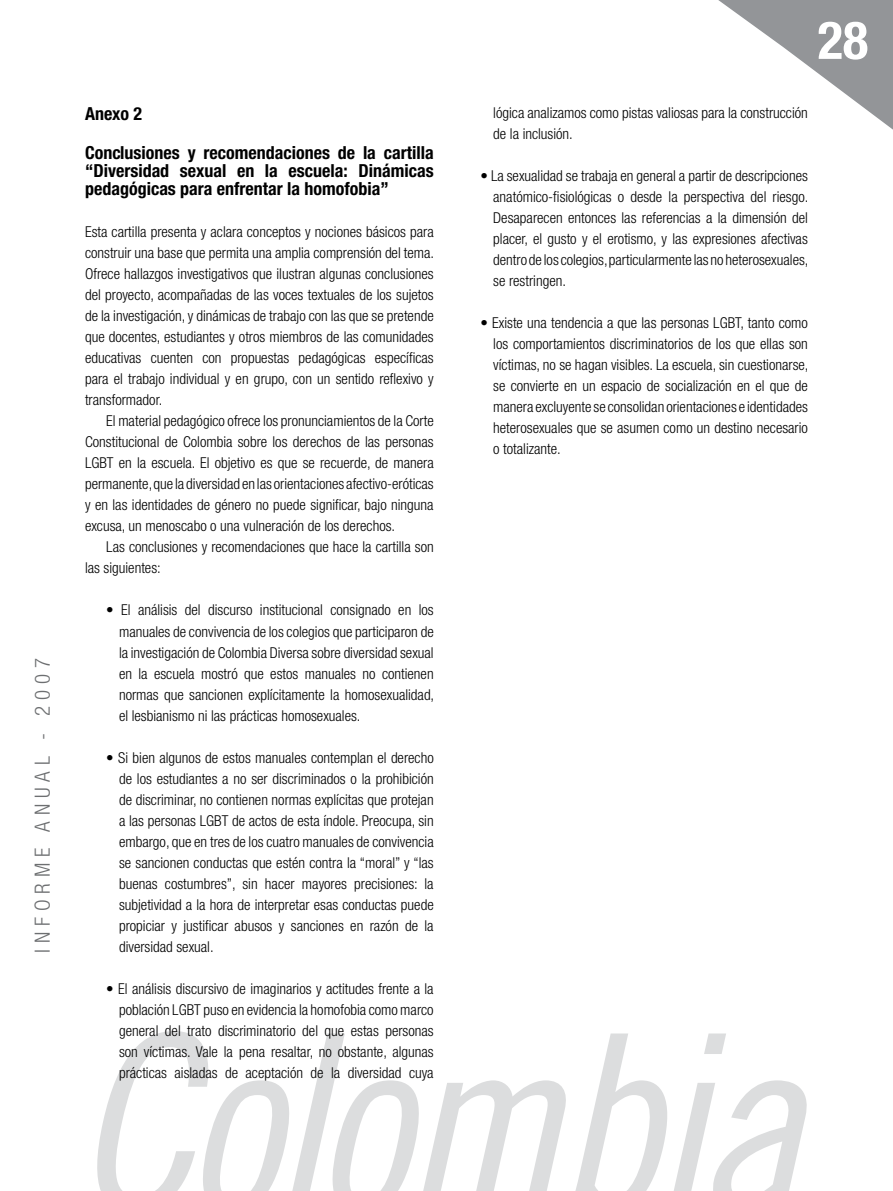
<style>
.page{position:relative;width:893px;height:1191px;background:#fff}
.page>*{position:absolute;margin:0;border:0;box-sizing:border-box;transform-origin:0 0}
.t1{font:700 condensed 52.5px "Helvetica Neue";color:#fff}
.t2{font:300 condensed 21px "Helvetica Neue";letter-spacing:.28em;color:#6d6f71}
.t3{font:700 condensed 18px/39px "Helvetica Neue";color:#000}
.t4{font:300 condensed 15px/21px "Helvetica Neue";color:#000;text-align:justify}
</style>
<div class="page">
<svg style="left:718px;top:0;width:175px;height:130px"></svg>
<svg style="left:97px;top:1031px;width:710px;height:160px"></svg>
<h2 class="t2" style="left:30px;top:953px;width:297px;rotate:-90deg">INFORME ANUAL - 2007</h2>
<p class="t3" style="left:85px;top:94px;width:350px">Anexo 2<br>Conclusiones y recomendaciones de la cartilla</p>
<p class="t3" style="left:85px;top:162px;width:350px;line-height:18px">“Diversidad sexual en la escuela: Dinámicas pedagógicas para enfrentar la homofobia”</p>
<p class="t4" style="left:85px;top:221px;width:351px">Esta cartilla presenta y aclara conceptos y nociones básicos para construir una base que permita una amplia comprensión del tema.<br>Ofrece hallazgos investigativos que ilustran algunas conclusiones del proyecto, acompañadas de las voces textuales de los sujetos de la investigación, y dinámicas de trabajo con las que se pretende que docentes, estudiantes y otros miembros de las comunidades educativas cuenten con propuestas pedagógicas específicas para el trabajo individual y en grupo, con un sentido reflexivo y transformador.</p>
<p class="t4" style="left:85px;top:410px;width:350px;text-indent:21px">El material pedagógico ofrece los pronunciamientos de la Corte Constitucional de Colombia sobre los derechos de las personas LGBT en la escuela. El objetivo es que se recuerde, de manera permanente, que la diversidad en las orientaciones afectivo-eróticas y en las identidades de género no puede significar, bajo ninguna excusa, un menoscabo o una vulneración de los derechos.</p>
<p class="t4" style="left:85px;top:536px;width:350px;text-indent:21px">Las conclusiones y recomendaciones que hace la cartilla son las siguientes:</p>
<p class="t4" style="left:119px;top:599px;width:317px;text-indent:-13px">• El análisis del discurso institucional consignado en los manuales de convivencia de los colegios que participaron de la investigación de Colombia Diversa sobre diversidad sexual en la escuela mostró que estos manuales no contienen normas que sancionen explícitamente la homosexualidad, el lesbianismo ni las prácticas homosexuales.</p>
<p class="t4" style="left:119px;top:746px;width:316px;text-indent:-13px">• Si bien algunos de estos manuales contemplan el derecho de los estudiantes a no ser discriminados o la prohibición de discriminar, no contienen normas explícitas que protejan a las personas LGBT de actos de esta índole. Preocupa, sin embargo, que en tres de los cuatro manuales de convivencia se sancionen conductas que estén contra la “moral” y “las buenas costumbres”, sin hacer mayores precisiones: la subjetividad a la hora de interpretar esas conductas puede propiciar y justificar abusos y sanciones en razón de la diversidad sexual.</p>
<p class="t4" style="left:119px;top:977px;width:316px;text-indent:-13px">• El análisis discursivo de imaginarios y actitudes frente a la población LGBT puso en evidencia la homofobia como marco general del trato discriminatorio del que estas personas son víctimas. Vale la pena resaltar, no obstante, algunas prácticas aisladas de aceptación de la diversidad cuya</p>
<h1 class="t1" style="left:818px;top:8px;width:52px">28</h1>
<p class="t4" style="left:493px;top:102px;width:316px">lógica analizamos como pistas valiosas para la construcción de la inclusión.</p>
<p class="t4" style="left:493px;top:165px;width:317px;text-indent:-13px">• La sexualidad se trabaja en general a partir de descripciones anatómico-fisiológicas o desde la perspectiva del riesgo.<br>Desaparecen entonces las referencias a la dimensión del placer, el gusto y el erotismo, y las expresiones afectivas dentro de los colegios, particularmente las no heterosexuales, se restringen.</p>
<p class="t4" style="left:493px;top:312px;width:317px;text-indent:-13px">• Existe una tendencia a que las personas LGBT, tanto como los comportamientos discriminatorios de los que ellas son víctimas, no se hagan visibles. La escuela, sin cuestionarse, se convierte en un espacio de socialización en el que de manera excluyente se consolidan orientaciones e identidades heterosexuales que se asumen como un destino necesario o totalizante.</p>
</div>
